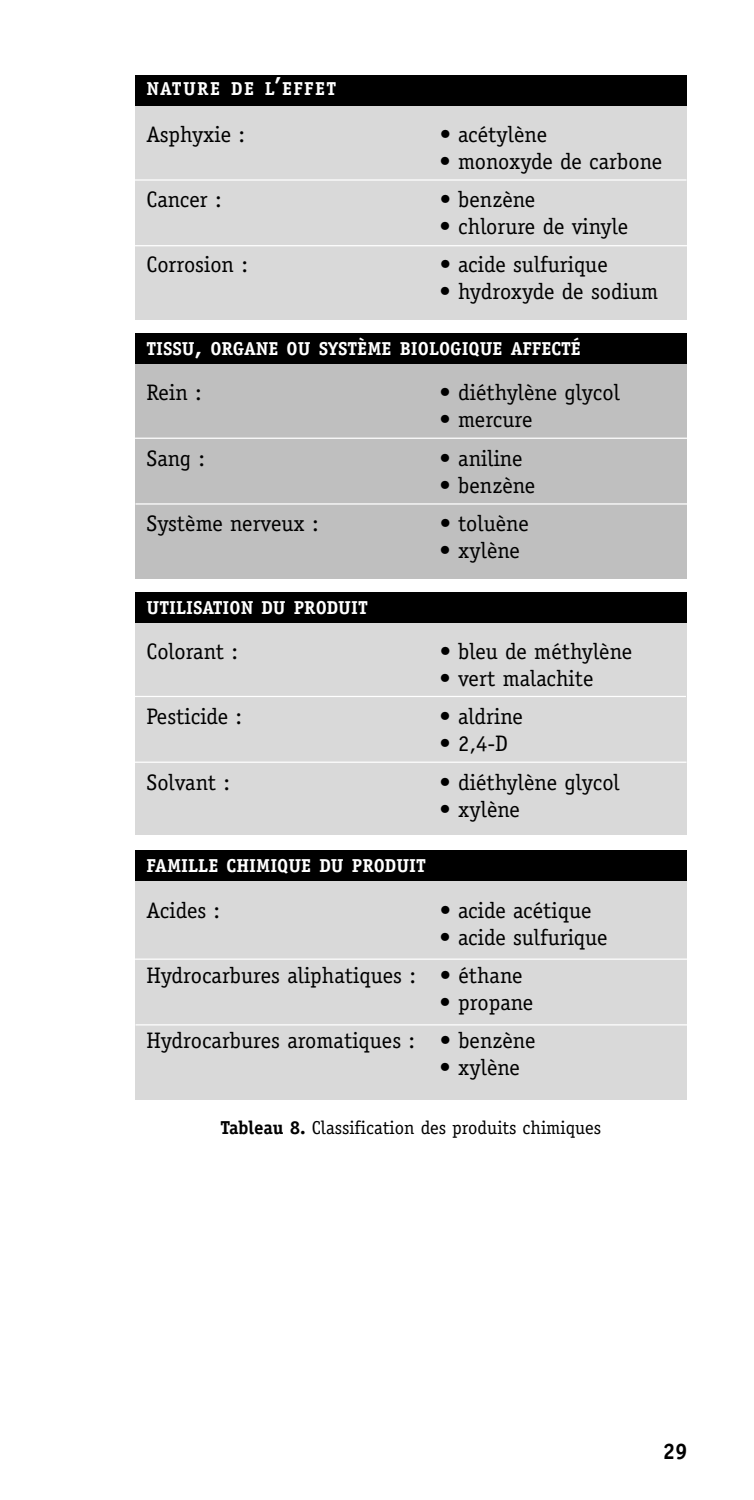
<style>
.page{position:relative;width:754px;height:1500px;background:#fff}
.page>*{position:absolute;margin:0;border:0;box-sizing:border-box;transform-origin:0 0}
.t1{font:22.5px/38.2px "Officina Serif";color:#000}
.t2{font:700 22.5px "Officina Serif";color:#000}
.t3{font:700 18.75px "Officina Serif";color:#fff}
.t4{font:18.75px "Officina Serif";color:#000}
.t5{font:700 18.75px "Officina Serif";letter-spacing:.075em;color:#fff}
.s1{font-size:25px}
.s2{font-weight:700}
</style>
<div class="page">
<div style="left:135px;top:105px;width:551px;height:214px;background:#d9d9d9"></div>
<div style="left:135px;top:364px;width:551px;height:214px;background:#bfbfbf"></div>
<div style="left:135px;top:622px;width:551px;height:213px;background:#d9d9d9"></div>
<div style="left:135px;top:879px;width:551px;height:220px;background:#d9d9d9"></div>
<div style="left:135px;top:75px;width:551px;height:30px;background:#000"></div>
<div style="left:135px;top:333px;width:551px;height:31px;background:#000"></div>
<div style="left:135px;top:592px;width:551px;height:31px;background:#000"></div>
<div style="left:135px;top:850px;width:551px;height:31px;background:#000"></div>
<hr style="left:135px;top:179px;width:551px;height:2px;background:#fff">
<hr style="left:135px;top:245px;width:552px;height:1px;background:#fff">
<hr style="left:135px;top:438px;width:552px;height:1px;background:#fff">
<hr style="left:135px;top:503px;width:552px;height:2px;background:#fff">
<hr style="left:134px;top:696px;width:552px;height:1px;background:#fff">
<hr style="left:135px;top:762px;width:551px;height:1px;background:#fff">
<hr style="left:135px;top:959px;width:552px;height:1px;background:#fff">
<hr style="left:135px;top:1024px;width:552px;height:2px;background:#fff">
<p class="t5" style="left:146px;top:82px;width:191px">NATURE DE L<span class="s1">’</span>EFFET</p>
<p class="t1" style="left:146px;top:115px;width:100px">Asphyxie :</p>
<p class="t1" style="left:440px;top:115px;width:109px">• acétylène</p>
<p class="t1" style="left:440px;top:142px;width:224px">• monoxyde de carbone</p>
<p class="t1" style="left:146px;top:180px;width:77px">Cancer :</p>
<p class="t1" style="left:440px;top:180px;width:97px">• benzène</p>
<p class="t1" style="left:440px;top:207px;width:190px">• chlorure de vinyle</p>
<p class="t1" style="left:146px;top:245px;width:103px">Corrosion :</p>
<p class="t1" style="left:440px;top:245px;width:170px">• acide sulfurique</p>
<p class="t1" style="left:440px;top:272px;width:220px">• hydroxyde de sodium</p>
<p class="t3" style="left:146px;top:341px;width:436px">TISSU<span class="s1">,</span> ORGANE OU SYSTÈME BIOLOGIQUE AFFECTÉ</p>
<p class="t1" style="left:146px;top:374px;width:57px">Rein :</p>
<p class="t1" style="left:440px;top:374px;width:182px">• diéthylène glycol</p>
<p class="t1" style="left:440px;top:401px;width:94px">• mercure</p>
<p class="t1" style="left:146px;top:439px;width:60px">Sang :</p>
<p class="t1" style="left:440px;top:439px;width:84px">• aniline</p>
<p class="t1" style="left:440px;top:466px;width:97px">• benzène</p>
<p class="t1" style="left:147px;top:504px;width:174px">Système nerveux :</p>
<p class="t1" style="left:440px;top:504px;width:91px">• toluène</p>
<p class="t1" style="left:440px;top:531px;width:82px">• xylène</p>
<p class="t3" style="left:146px;top:600px;width:223px">UTILISATION DU PRODUIT</p>
<p class="t1" style="left:146px;top:632px;width:93px">Colorant :</p>
<p class="t1" style="left:440px;top:632px;width:194px">• bleu de méthylène</p>
<p class="t1" style="left:440px;top:659px;width:155px">• vert malachite</p>
<p class="t1" style="left:146px;top:698px;width:97px">Pesticide :</p>
<p class="t1" style="left:440px;top:698px;width:85px">• aldrine</p>
<p class="t1" style="left:440px;top:725px;width:70px">• 2,4-D</p>
<p class="t1" style="left:146px;top:763px;width:85px">Solvant :</p>
<p class="t1" style="left:440px;top:763px;width:182px">• diéthylène glycol</p>
<p class="t1" style="left:440px;top:790px;width:82px">• xylène</p>
<p class="t3" style="left:146px;top:859px;width:281px">FAMILLE CHIMIQUE DU PRODUIT</p>
<p class="t1" style="left:146px;top:891px;width:75px">Acides :</p>
<p class="t1" style="left:440px;top:891px;width:153px">• acide acétique</p>
<p class="t1" style="left:146px;top:918px;width:463px;text-indent:293px">• acide sulfurique<br>Hydrocarbures aliphatiques : • éthane</p>
<p class="t1" style="left:146px;top:983px;width:390px;text-align:right">• propane<br>Hydrocarbures aromatiques : • benzène</p>
<p class="t1" style="left:440px;top:1048px;width:82px">• xylène</p>
<p class="t4" style="left:220px;top:1117px;width:382px"><span class="s2">Tableau 8.</span> Classification des produits chimiques</p>
<p class="t2" style="left:662px;top:1442px;width:27px">29</p>
</div>
